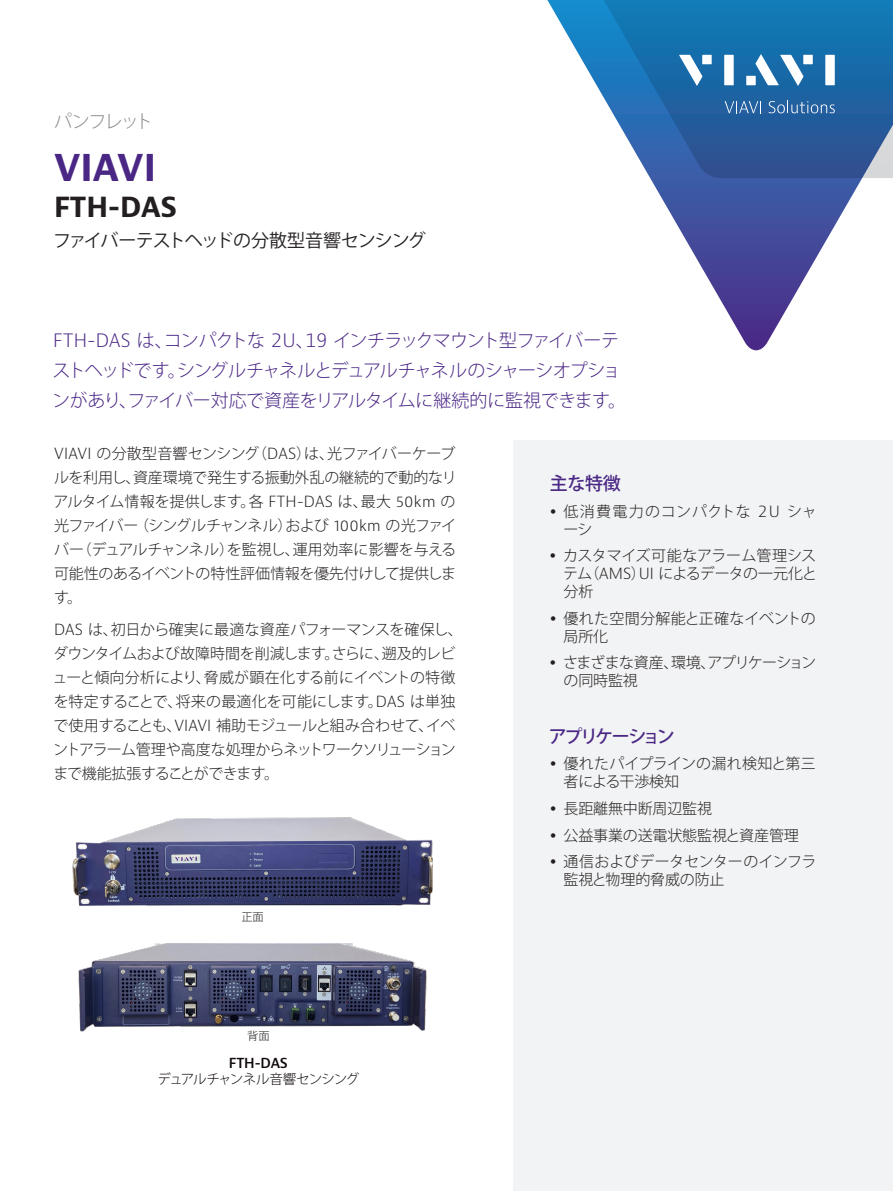
<style>
.page{position:relative;width:893px;height:1191px;background:#fff}
.page>*{position:absolute;margin:0;border:0;box-sizing:border-box;transform-origin:0 0}
.H1_Brand_Sub-Brand_24{font:700 36px "Bernino Sans";color:#4a2785}
.H2_Product_18_24{font:700 27px "Bernino Sans";color:#231f20}
.P_Intro_12_20{font:300 18px/30px "Koz Go Pro";letter-spacing:-.05em;color:#4a2785}
.H3_Product_Descriptor_12_20{font:18px "Koz Go Pro";letter-spacing:-.06em;color:#231f20}
.H2_Bullet_Heading_Purple_12_16{font:500 18px "Koz Go Pro";letter-spacing:-.14em;color:#4a2785}
.P_DocType{font:300 18px "Koz Go Pro";letter-spacing:-.08em;color:#87898c}
.H2_Bullet_Heading_Purple_12_16-2{font:500 18px "Koz Go Pro";letter-spacing:-.105em;color:#4a2785}
.P_10_16{font:300 15px/24px "Koz Go Pro";letter-spacing:-.01em;color:#231f20}
.P_10_16-2{font:300 15px/18px "Koz Go Pro";letter-spacing:-.045em;color:#231f20}
.P_10_16-3{font:300 15px/18px "Koz Go Pro";letter-spacing:.01em;color:#231f20}
.P_10_16-4{font:300 15px/18px "Koz Go Pro";letter-spacing:.05em;color:#231f20}
.t1{font:300 13.5px "Koz Go Pro";letter-spacing:-.07em;color:#110a0c}
.t2{font:600 13.5px "Bernino Sans";letter-spacing:-.01em;color:#110a0c}
.Bulleted_text_7_5_12_level_2{font:300 11.25px "Koz Go Pro";color:#231f20}
.s1{font-family:"Bernino Sans"}
</style>
<div class="page">
<svg style="left:650px;top:178px;width:213px;height:172px"></svg>
<svg style="left:547px;top:0;width:346px;height:178px"></svg>
<svg style="left:725px;top:101px;width:36px;height:12px"></svg>
<svg style="left:769px;top:101px;width:66px;height:12px"></svg>
<svg style="left:679px;top:55px;width:23px;height:31px"></svg>
<div style="left:702px;top:55px;width:10px;height:9px;background:#fff"></div>
<div style="left:724px;top:55px;width:10px;height:30px;background:#fff"></div>
<div style="left:803px;top:55px;width:10px;height:9px;background:#fff"></div>
<div style="left:825px;top:55px;width:10px;height:30px;background:#fff"></div>
<svg style="left:755px;top:54px;width:48px;height:32px"></svg>
<div style="left:746px;top:76px;width:10px;height:9px;background:#fff"></div>
<img style="left:72px;top:817px;width:361px;height:215px">
<div style="left:513px;top:440px;width:380px;height:751px;background:#f2f3f4"></div>
<p class="P_DocType" style="left:54px;top:109px;width:100px">パンフレット</p>
<p class="H1_Brand_Sub-Brand_24" style="left:54px;top:144px;width:104px">VIAVI</p>
<p class="H2_Product_18_24" style="left:54px;top:189px;width:125px">FTH-DAS</p>
<p class="H3_Product_Descriptor_12_20" style="left:53px;top:228px;width:374px">ファイバーテストヘッドの分散型音響センシング</p>
<p class="P_Intro_12_20" style="left:52px;top:326px;width:575px"><span class="s1">FTH-DAS</span> は、コンパクトな <span class="s1">2U</span>、<span class="s1">19</span> インチラックマウント型ファイバーテストヘッドです。シングルチャネルとデュアルチャネルのシャーシオプションがあり、ファイバー対応で資産をリアルタイムに継続的に監視できます。</p>
<p class="P_10_16" style="left:53px;top:441px;width:405px;text-align:justify"><span class="s1">VIAVI</span> の分散型音響センシング（<span class="s1">DAS</span>）は、光ファイバーケーブルを利用し、資産環境で発生する振動外乱の継続的で動的なリアルタイム情報を提供します。各 <span class="s1">FTH-DAS</span> は、最大 <span class="s1">50km</span> の光ファイバー（シングルチャンネル）および <span class="s1">100km</span> の光ファイバー（デュアルチャンネル）を監視し、運用効率に影響を与える可能性のあるイベントの特性評価情報を優先付けして提供します。</p>
<p class="P_10_16" style="left:53px;top:618px;width:412px"><span class="s1">DAS</span> は、初日から確実に最適な資産パフォーマンスを確保し、ダウンタイムおよび故障時間を削減します。さらに、遡及的レビューと傾向分析により、脅威が顕在化する前にイベントの特徴を特定することで、将来の最適化を可能にします。<span class="s1">DAS</span> は単独で使用することも、<span class="s1">VIAVI</span> 補助モジュールと組み合わせて、イベントアラーム管理や高度な処理からネットワークソリューションまで機能拡張することができます。</p>
<p class="Bulleted_text_7_5_12_level_2" style="left:241px;top:910px;width:24px">正面</p>
<p class="Bulleted_text_7_5_12_level_2" style="left:247px;top:1028px;width:24px">背面</p>
<p class="t2" style="left:229px;top:1054px;width:61px">FTH-DAS</p>
<p class="t1" style="left:157px;top:1070px;width:203px">デュアルチャンネル音響センシング</p>
<p class="H2_Bullet_Heading_Purple_12_16-2" style="left:550px;top:472px;width:72px">主な特徴</p>
<p class="P_10_16-4" style="left:563px;top:502px;width:255px">低消費電力のコンパクトな <span class="s1">2U</span> シャーシ</p>
<p class="P_10_16" style="left:563px;top:547px;width:256px;line-height:18px;text-align:justify">カスタマイズ可能なアラーム管理システム（<span class="s1">AMS</span>）<span class="s1">UI</span> によるデータの一元化と分析</p>
<p class="P_10_16-3" style="left:563px;top:609px;width:254px">優れた空間分解能と正確なイベントの局所化</p>
<p class="P_10_16-2" style="left:563px;top:654px;width:255px">さまざまな資産、環境、アプリケーションの同時監視</p>
<p class="H2_Bullet_Heading_Purple_12_16" style="left:549px;top:725px;width:127px">アプリケーション</p>
<p class="P_10_16" style="left:563px;top:755px;width:254px;line-height:18px">優れたパイプラインの漏れ検知と第三者による干渉検知</p>
<p class="P_10_16" style="left:563px;top:796px;width:150px">長距離無中断周辺監視</p>
<p class="P_10_16" style="left:563px;top:823px;width:237px">公益事業の送電状態監視と資産管理</p>
<p class="P_10_16" style="left:563px;top:852px;width:255px;line-height:18px">通信およびデータセンターのインフラ監視と物理的脅威の防止</p>
</div>
